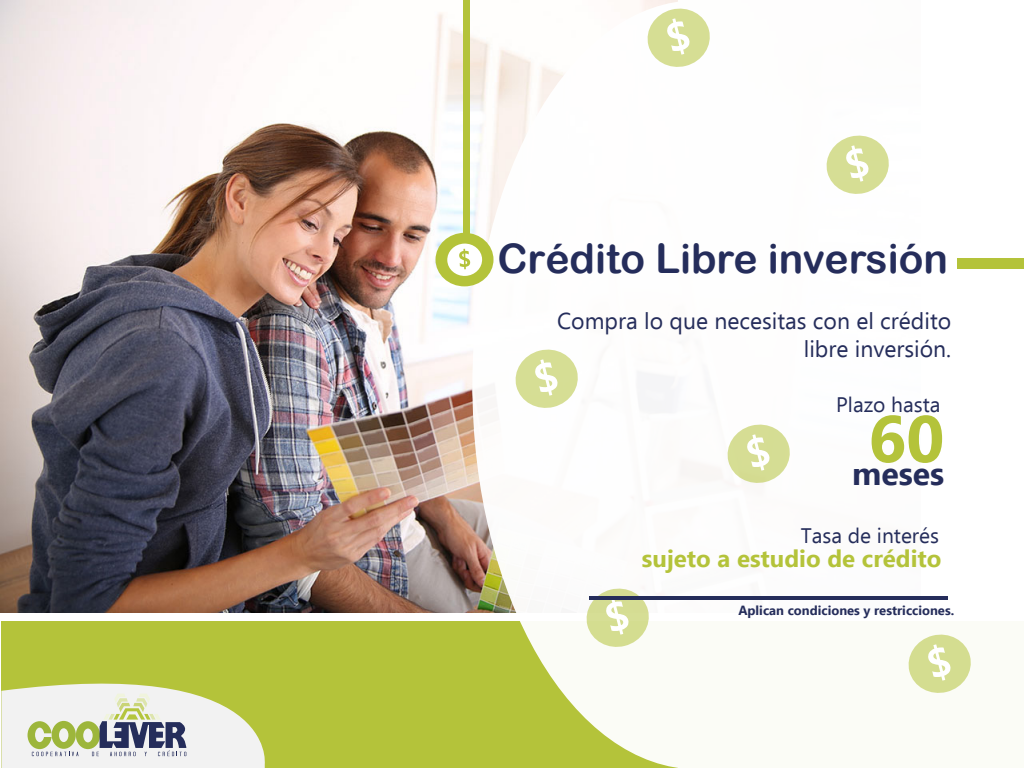
<style>
.page{position:relative;width:1024px;height:768px;background:#fff}
.page>*{position:absolute;margin:0;border:0;box-sizing:border-box;transform-origin:0 0}
.t1{font:700 66px "Ebrima";color:#b4c33a}
.t2{font:40.8px "Arial Rounded MT Bold";color:#252d5b}
.t3{font:700 32px "Ebrima";color:#252d5b}
.t4{font:700 24px "Ebrima";color:#b4c33a}
.t5{font:23px/27.6px "Ebrima";color:#252d5b;text-align:right}
.t6{font:21px "Ebrima";color:#252d5b}
.t7{font:700 13px "Ebrima";color:#252d5b}
</style>
<div class="page">
<img style="left:0;top:0;width:472px;height:613px">
<div style="left:1px;top:622px;width:1023px;height:146px;background:#b4c33a"></div>
<div style="left:679px;top:0;width:345px;height:768px;background:#fff"></div>
<svg style="left:472px;top:0;width:450px;height:768px"></svg>
<div style="left:463px;top:0;width:6px;height:259px;background:#b4c33a"></div>
<div style="left:436px;top:233px;width:58px;height:53px;background:#b4c33a;border-radius:50%"></div>
<div style="left:957px;top:258px;width:67px;height:10px;background:#b4c33a"></div>
<svg style="left:1px;top:683px;width:264px;height:85px;background:#d4d9c2"></svg>
<svg style="left:516px;top:350px;width:62px;height:58px"></svg>
<svg style="left:827px;top:136px;width:62px;height:58px"></svg>
<svg style="left:587px;top:589px;width:62px;height:58px;background:#dde3b1"></svg>
<svg style="left:728px;top:425px;width:62px;height:58px"></svg>
<svg style="left:909px;top:635px;width:62px;height:58px"></svg>
<svg style="left:447px;top:243px;width:35px;height:33px"></svg>
<hr style="left:590px;top:597px;width:358px;height:3px;background:#252d5b">
<svg style="left:648px;top:9px;width:62px;height:58px"></svg>
<h2 class="t2" style="left:497px;top:234px;width:452px">Crédito Libre inversión</h2>
<p class="t5" style="left:557px;top:309px;width:396px">Compra lo que necesitas con el crédito libre inversión.</p>
<p class="t6" style="left:836px;top:389px;width:106px">Plazo hasta</p>
<h1 class="t1" style="left:868px;top:390px;width:77px">60</h1>
<h3 class="t3" style="left:852px;top:450px;width:94px">meses</h3>
<p class="t6" style="left:801px;top:520px;width:140px">Tasa de interés</p>
<p class="t4" style="left:642px;top:540px;width:301px">sujeto a estudio de crédito</p>
<p class="t7" style="left:738px;top:601px;width:217px">Aplican condiciones y restricciones.</p>
</div>
